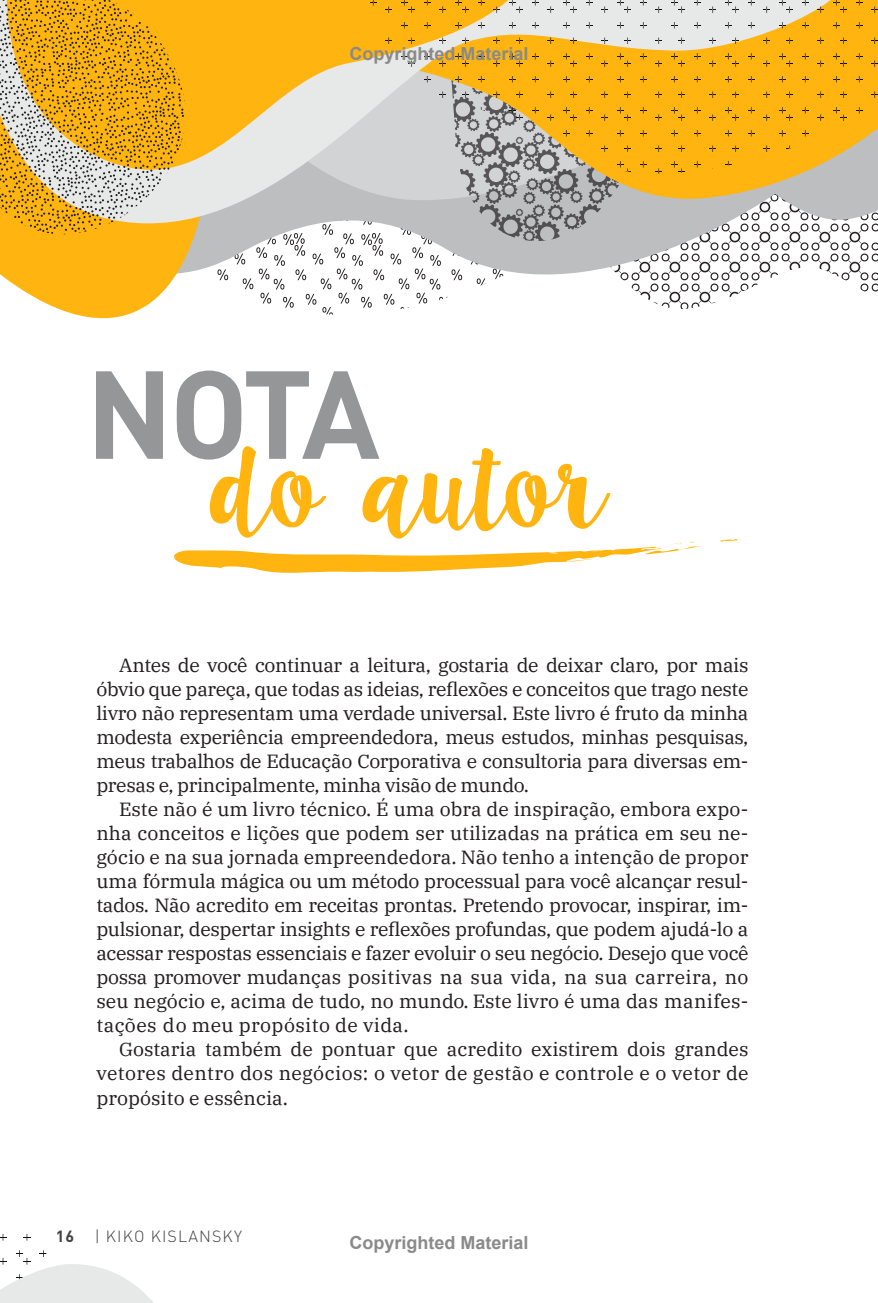
<style>
.page{position:relative;width:878px;height:1303px;background:#fff}
.page>*{position:absolute;margin:0;border:0;box-sizing:border-box;transform-origin:0 0}
.t1{font:700 122.8px "DIN Pro";color:#949698}
.t2{font:96.6px "Lilly Belle";letter-spacing:-.09em;color:#ffb40f}
.t3{font:19px/24px "IBM Plex Serif";color:#231f20;text-align:justify}
.t4{font:700 18px "Arial";color:#8a8a8a}
.t5{font:300 16px "DIN Pro";letter-spacing:.07em;color:#414142}
.t6{font:700 16px "DIN Pro";color:#414142}
</style>
<div class="page">
<svg style="left:776px;top:254px;width:102px;height:38px"></svg>
<svg style="left:227px;top:225px;width:549px;height:90px"></svg>
<svg style="left:449px;top:225px;width:218px;height:16px"></svg>
<svg style="left:0;top:225px;width:227px;height:94px;fill:#ffb40f"></svg>
<svg style="left:753px;top:205px;width:125px;height:49px"></svg>
<svg style="left:194px;top:198px;width:661px;height:27px;fill:#bcbec0"></svg>
<svg style="left:194px;top:0;width:333px;height:218px"></svg>
<svg style="left:349px;top:0;width:529px;height:198px;fill:#ffb40f"></svg>
<svg style="left:719px;top:539px;width:22px;height:2px"></svg>
<svg style="left:174px;top:541px;width:528px;height:32px"></svg>
<svg style="left:0;top:0;width:194px;height:236px"></svg>
<svg style="left:0;top:1234px;width:154px;height:69px"></svg>
<p class="t4" style="left:349px;top:41px;width:181px">Copyrighted Material</p>
<h1 class="t1" style="left:86px;top:331px;width:296px">NOTA</h1>
<h2 class="t2" style="left:208px;top:416px;width:401px">do autor</h2>
<p class="t3" style="left:96px;top:652px;width:653px;text-indent:23px">Antes de você continuar a leitura, gostaria de deixar claro, por mais óbvio que pareça, que todas as ideias, reflexões e conceitos que trago neste livro não representam uma verdade universal. Este livro é fruto da minha modesta experiência empreendedora, meus estudos, minhas pesquisas, meus trabalhos de Educação Corporativa e consultoria para diversas em&shy;presas e, principalmente, minha visão de mundo.</p>
<p class="t3" style="left:96px;top:796px;width:654px;text-indent:23px">Este não é um livro técnico. É uma obra de inspiração, embora expo&shy;nha conceitos e lições que podem ser utilizadas na prática em seu ne&shy;gócio e na sua jornada empreendedora. Não tenho a intenção de propor uma fórmula mágica ou um método processual para você alcançar resul&shy;tados. Não acredito em receitas prontas. Pretendo provocar, inspirar, im&shy;pulsionar, despertar insights e reflexões profundas, que podem ajudá-lo a acessar respostas essenciais e fazer evoluir o seu negócio. Desejo que você possa promover mudanças positivas na sua vida, na sua carreira, no seu negócio e, acima de tudo, no mundo. Este livro é uma das manifes&shy;tações do meu propósito de vida.</p>
<p class="t3" style="left:96px;top:1036px;width:653px;text-indent:23px">Gostaria também de pontuar que acredito existirem dois grandes vetores dentro dos negócios: o vetor de gestão e controle e o vetor de propósito e essência.</p>
<p class="t6" style="left:56px;top:1225px;width:20px">16</p>
<p class="t5" style="left:95px;top:1225px;width:149px">| KIKO KISLANSKY</p>
<p class="t4" style="left:349px;top:1229px;width:181px">Copyrighted Material</p>
</div>
